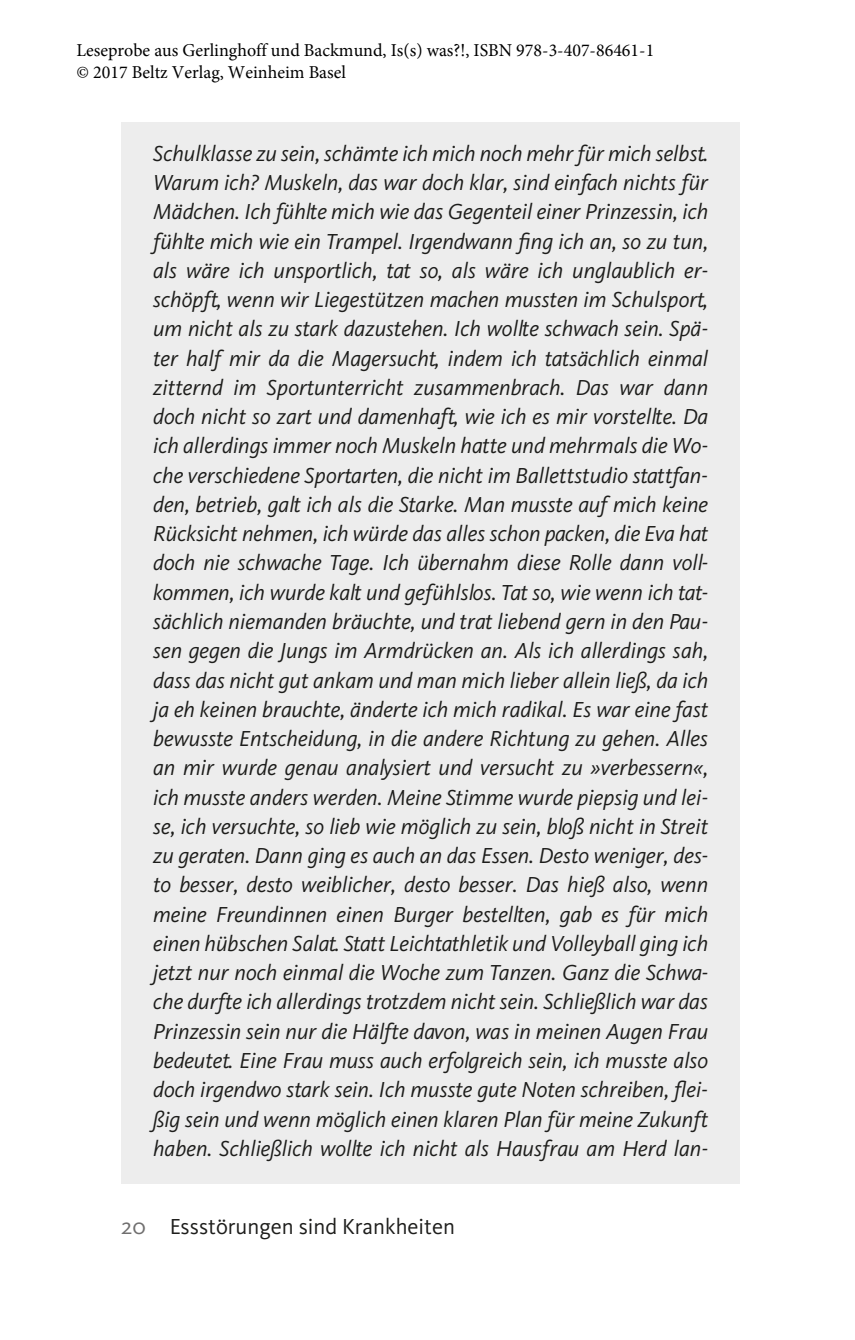
<style>
.page{position:relative;width:855px;height:1340px;background:#fff}
.page>*{position:absolute;margin:0;border:0;box-sizing:border-box;transform-origin:0 0}
.t1{font:italic 22.5px/29.2px "Kievit";color:#1d1d1b;text-align:justify}
.t2{font:22.5px "Kievit";color:#1d1d1b}
.t3{font:18px/21.6px "Minion Pro";color:#000}
.s1{font-size:23.62px;color:#706f6f}
</style>
<div class="page">
<div style="left:121px;top:122px;width:619px;height:1061px;background:#ededed"></div>
<p class="t3" style="left:77px;top:40px;width:579px">Leseprobe aus Gerlinghoff und Backmund, Is(s) was?!, ISBN 978-3-407-86461-1 © 2017 Beltz Verlag, Weinheim Basel</p>
<p class="t1" style="left:153px;top:139px;width:556px">Schulklasse zu sein, schämte ich mich noch mehr für mich selbst.<br>Warum ich? Muskeln, das war doch klar, sind einfach nichts für Mädchen. Ich fühlte mich wie das Gegenteil einer Prinzessin, ich fühlte mich wie ein Trampel. Irgendwann fing ich an, so zu tun, als wäre ich unsportlich, tat so, als wäre ich unglaublich er&shy;schöpft, wenn wir Liegestützen machen mussten im Schulsport, um nicht als zu stark dazustehen. Ich wollte schwach sein. Spä&shy;ter half mir da die Magersucht, indem ich tatsächlich einmal zitternd im Sportunterricht zusammenbrach. Das war dann doch nicht so zart und damenhaft, wie ich es mir vorstellte. Da ich allerdings immer noch Muskeln hatte und mehrmals die Wo&shy;che verschiedene Sportarten, die nicht im Ballettstudio stattfan&shy;den, betrieb, galt ich als die Starke. Man musste auf mich keine Rücksicht nehmen, ich würde das alles schon packen, die Eva hat doch nie schwache Tage. Ich übernahm diese Rolle dann voll&shy;kommen, ich wurde kalt und gefühlslos. Tat so, wie wenn ich tat&shy;sächlich niemanden bräuchte, und trat liebend gern in den Pau&shy;sen gegen die Jungs im Armdrücken an. Als ich allerdings sah, dass das nicht gut ankam und man mich lieber allein ließ, da ich ja eh keinen brauchte, änderte ich mich radikal. Es war eine fast bewusste Entscheidung, in die andere Richtung zu gehen. Alles an mir wurde genau analysiert und versucht zu »verbessern«, ich musste anders werden. Meine Stimme wurde piepsig und lei&shy;se, ich versuchte, so lieb wie möglich zu sein, bloß nicht in Streit zu geraten. Dann ging es auch an das Essen. Desto weniger, des&shy;to besser, desto weiblicher, desto besser. Das hieß also, wenn meine Freundinnen einen Burger bestellten, gab es für mich einen hübschen Salat. Statt Leichtathletik und Volleyball ging ich jetzt nur noch einmal die Woche zum Tanzen. Ganz die Schwa&shy;che durfte ich allerdings trotzdem nicht sein. Schließlich war das Prinzessin sein nur die Hälfte davon, was in meinen Augen Frau bedeutet. Eine Frau muss auch erfolgreich sein, ich musste also doch irgendwo stark sein. Ich musste gute Noten schreiben, flei&shy;ßig sein und wenn möglich einen klaren Plan für meine Zukunft haben. Schließlich wollte ich nicht als Hausfrau am Herd lan-</p>
<p class="t2" style="left:121px;top:1213px;width:335px"><span class="s1">20</span> Essstörungen sind Krankheiten</p>
</div>
